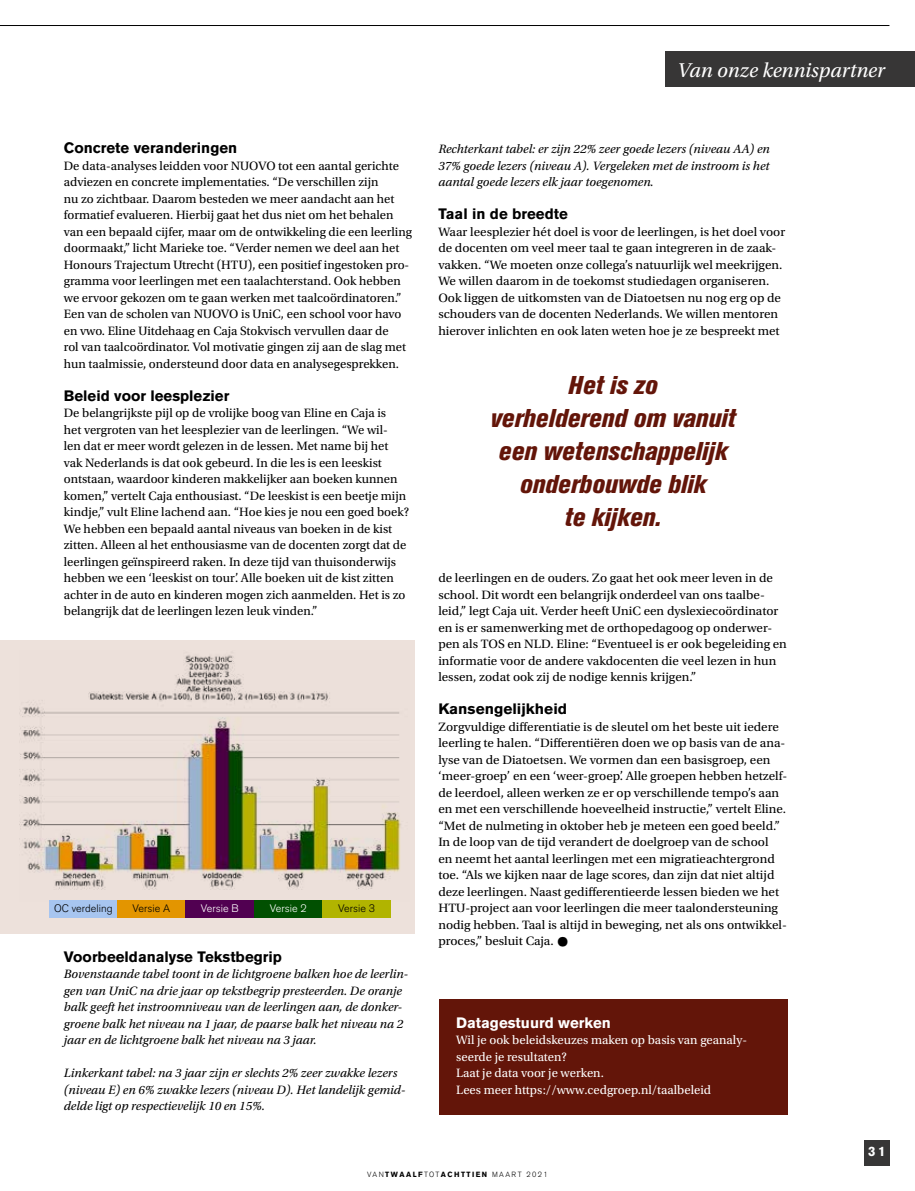
<style>
.page{position:relative;width:915px;height:1191px;background:#fff}
.page>*{position:absolute;margin:0;border:0;box-sizing:border-box;transform-origin:0 0}
.t1{font:25.5px/33px "Akzidenz Grotesk BQ X Bd Cnd It Alt";color:#631509;text-align:center}
.t2{font:italic 21px "Utopia Std";color:#fff}
.t3{font:700 15px "Akzidenz Grotesk BQ";color:#000}
.t4{font:700 15px "Akzidenz Grotesk BQ";color:#fff}
.t5{font:700 13.5px "Akzidenz Grotesk BQ";color:#fff}
.t6{font:12.75px/16.5px "Utopia Std";color:#000}
.t7{font:italic 12.75px/16.5px "Utopia Std";color:#000}
.t8{font:12.75px/16.5px "Utopia Std";color:#fff}
.t9{font:300 10.8px "Akzidenz Grotesk BQ";color:#000}
.t10{font:300 10.8px "Akzidenz Grotesk BQ";color:#fff}
.t11{font:300 7.5px "Akzidenz Grotesk BQ";letter-spacing:.2em;color:#000}
.s1{font-weight:700;font-size:27px}
.s2{font-weight:700}
</style>
<div class="page">
<div style="left:665px;top:51px;width:249px;height:36px;background:#373636"></div>
<div style="left:439px;top:999px;width:348px;height:115px;background:#631509"></div>
<div style="left:0;top:640px;width:414px;height:293px;background:#ede1db"></div>
<img style="left:19px;top:655px;width:382px;height:235px">
<div style="left:49px;top:900px;width:68px;height:17px;background:#a7c5f0"></div>
<div style="left:117px;top:900px;width:68px;height:17px;background:#e39500"></div>
<div style="left:185px;top:900px;width:69px;height:17px;background:#510051"></div>
<div style="left:254px;top:900px;width:68px;height:17px;background:#015001"></div>
<div style="left:322px;top:900px;width:69px;height:17px;background:#b1b400"></div>
<div style="left:863px;top:1140px;width:26px;height:25px;background:#373636"></div>
<hr style="left:0;top:25px;width:889px;height:1px;background:#000">
<p class="t3" style="left:64px;top:139px;width:175px">Concrete veranderingen</p>
<p class="t6" style="left:64px;top:157px;width:349px">De data-analyses leidden voor NUOVO tot een aantal gerichte adviezen en concrete implementaties. “De verschillen zijn<br>nu zo zichtbaar. Daarom besteden we meer aandacht aan het formatief evalueren. Hierbij gaat het dus niet om het behalen van een bepaald cijfer, maar om de ontwikkeling die een leerling doormaakt,” licht Marieke toe. “Verder nemen we deel aan het Honours Trajectum Utrecht (HTU), een positief ingestoken pro&shy;gramma voor leerlingen met een taalachterstand. Ook hebben we ervoor gekozen om te gaan werken met taalcoördinatoren.” Een van de scholen van NUOVO is UniC, een school voor havo en vwo. Eline Uitdehaag en Caja Stokvisch vervullen daar de<br>rol van taalcoördinator. Vol motivatie gingen zij aan de slag met hun taalmissie, ondersteund door data en analysegesprekken.</p>
<p class="t3" style="left:64px;top:387px;width:167px">Beleid voor leesplezier</p>
<p class="t6" style="left:64px;top:405px;width:347px">De belangrijkste pijl op de vrolijke boog van Eline en Caja is<br>het vergroten van het leesplezier van de leerlingen. “We wil-<br>len dat er meer wordt gelezen in de lessen. Met name bij het vak Nederlands is dat ook gebeurd. In die les is een leeskist ontstaan, waardoor kinderen makkelijker aan boeken kunnen komen,” vertelt Caja enthousiast. “De leeskist is een beetje mijn kindje,” vult Eline lachend aan. “Hoe kies je nou een goed boek?<br>We hebben een bepaald aantal niveaus van boeken in de kist zitten. Alleen al het enthousiasme van de docenten zorgt dat de leerlingen geïnspireerd raken. In deze tijd van thuisonderwijs hebben we een ‘leeskist on tour’. Alle boeken uit de kist zitten achter in de auto en kinderen mogen zich aanmelden. Het is zo belangrijk dat de leerlingen lezen leuk vinden.”</p>
<p class="t9" style="left:54px;top:902px;width:60px">OC verdeling</p>
<p class="t9" style="left:132px;top:902px;width:39px">Versie A</p>
<p class="t10" style="left:201px;top:902px;width:39px">Versie B</p>
<p class="t10" style="left:270px;top:902px;width:38px">Versie 2</p>
<p class="t9" style="left:338px;top:902px;width:38px">Versie 3</p>
<p class="t3" style="left:64px;top:948px;width:219px">Voorbeeldanalyse Tekstbegrip</p>
<p class="t7" style="left:64px;top:966px;width:346px">Bovenstaande tabel toont in de lichtgroene balken hoe de leerlin&shy;gen van UniC na drie jaar op tekstbegrip presteerden. De oranje balk geeft het instroomniveau van de leerlingen aan, de donker&shy;groene balk het niveau na 1 jaar, de paarse balk het niveau na 2 jaar en de lichtgroene balk het niveau na 3 jaar.</p>
<p class="t7" style="left:64px;top:1065px;width:343px">Linkerkant tabel: na 3 jaar zijn er slechts 2% zeer zwakke lezers (niveau E) en 6% zwakke lezers (niveau D). Het landelijk gemid&shy;delde ligt op respectievelijk 10 en 15%.</p>
<h2 class="t2" style="left:677px;top:59px;width:209px">Van onze kennispartner</h2>
<p class="t7" style="left:438px;top:141px;width:333px;text-align:justify">Rechterkant tabel: er zijn 22% zeer goede lezers (niveau AA) en 37% goede lezers (niveau A). Vergeleken met de instroom is het aantal goede lezers elk jaar toegenomen.</p>
<p class="t3" style="left:438px;top:205px;width:131px">Taal in de breedte</p>
<p class="t6" style="left:438px;top:223px;width:348px">Waar leesplezier hét doel is voor de leerlingen, is het doel voor de docenten om veel meer taal te gaan integreren in de zaak&shy;vakken. “We moeten onze collega’s natuurlijk wel meekrijgen.<br>We willen daarom in de toekomst studiedagen organiseren.<br>Ook liggen de uitkomsten van de Diatoetsen nu nog erg op de schouders van de docenten Nederlands. We willen mentoren hierover inlichten en ook laten weten hoe je ze bespreekt met</p>
<h1 class="t1" style="left:490px;top:369px;width:246px">Het is zo<br>verhelderend om vanuit een wetenschappelijk onderbouwde blik<br>te kijken.</h1>
<p class="t6" style="left:438px;top:570px;width:350px">de leerlingen en de ouders. Zo gaat het ook meer leven in de school. Dit wordt een belangrijk onderdeel van ons taalbe&shy;leid,” legt Caja uit. Verder heeft UniC een dyslexiecoördinator en is er samenwerking met de orthopedagoog op onderwer&shy;pen als TOS en NLD. Eline: “Eventueel is er ook begeleiding en informatie voor de andere vakdocenten die veel lezen in hun lessen, zodat ook zij de nodige kennis krijgen.”</p>
<p class="t3" style="left:438px;top:700px;width:130px">Kansengelijkheid</p>
<p class="t6" style="left:438px;top:718px;width:350px">Zorgvuldige differentiatie is de sleutel om het beste uit iedere leerling te halen. “Differentiëren doen we op basis van de ana&shy;lyse van de Diatoetsen. We vormen dan een basisgroep, een ‘meer-groep’ en een ‘weer-groep’. Alle groepen hebben hetzelf&shy;de leerdoel, alleen werken ze er op verschillende tempo’s aan en met een verschillende hoeveelheid instructie,” vertelt Eline. “Met de nulmeting in oktober heb je meteen een goed beeld.” In de loop van de tijd verandert de doelgroep van de school<br>en neemt het aantal leerlingen met een migratieachtergrond toe. “Als we kijken naar de lage scores, dan zijn dat niet altijd deze leerlingen. Naast gedifferentieerde lessen bieden we het HTU-project aan voor leerlingen die meer taalondersteuning nodig hebben. Taal is altijd in beweging, net als ons ontwikkel&shy;proces,” besluit Caja. <span class="s1">•</span></p>
<p class="t4" style="left:456px;top:1014px;width:156px">Datagestuurd werken</p>
<p class="t8" style="left:456px;top:1032px;width:292px">Wil je ook beleidskeuzes maken op basis van geanaly&shy;seerde je resultaten?<br>Laat je data voor je werken.<br>Lees meer https://www.cedgroep.nl/taalbeleid</p>
<p class="t5" style="left:867px;top:1143px;width:19px">31</p>
<p class="t11" style="left:367px;top:1170px;width:182px">VAN<span class="s2">TWAALF</span>TOT<span class="s2">ACHTTIEN</span> MAART 2021</p>
</div>
